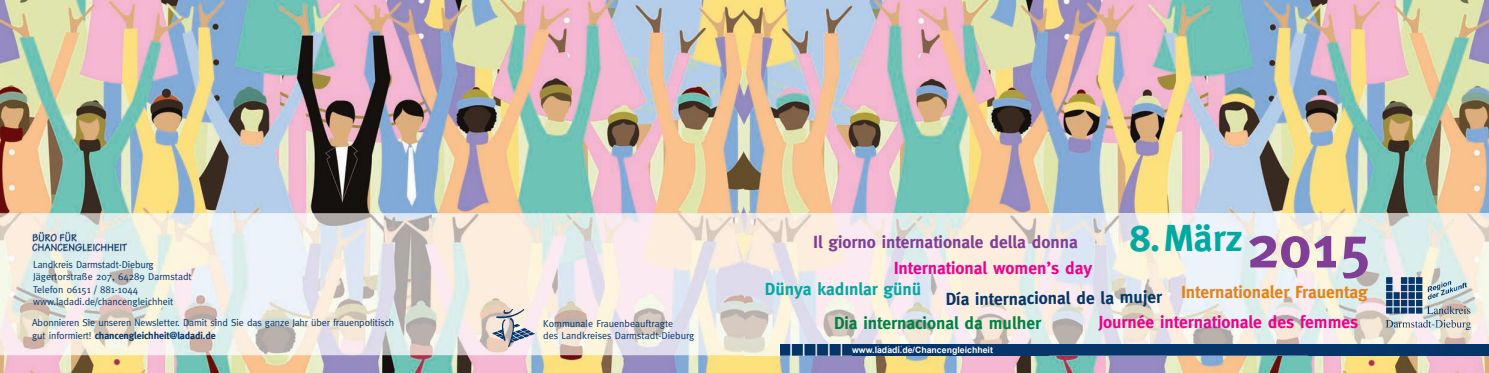
<style>
.page{position:relative;width:1489px;height:373px;background:#fff}
.page>*{position:absolute;margin:0;border:0;box-sizing:border-box;transform-origin:0 0}
.t1{font:700 60px "Meta";color:#813e97}
.t2{font:700 37.5px "Meta";color:#00a9a0}
.t3{font:700 17.5px "Meta";color:#ed028c}
.t4{font:700 17.5px "Meta";color:#813e97}
.t5{font:700 17.5px "Meta";color:#063569}
.t6{font:700 17.5px "Meta";color:#e4811b}
.t7{font:700 17.5px "Meta";color:#008247}
.t8{font:700 17.5px "Meta";color:#00a9a0}
.t9{font:10px/12.5px "Meta";color:#063569}
.t10{font:700 8.75px "Arial";color:#fff}
.s1{font-weight:700}
</style>
<div class="page">
<img style="left:0;top:0;width:744px;height:372px">
<img style="left:0;top:213px;width:744px;height:141px">
<img style="left:744px;top:0;width:744px;height:372px">
<img style="left:1384px;top:275px;width:87px;height:56px">
<div style="left:1306px;top:344px;width:182px;height:11px;background:#053568"></div>
<div style="left:780px;top:344px;width:526px;height:11px;background:#063569"></div>
<img style="left:492px;top:309px;width:42px;height:37px">
<img style="left:30px;top:230px;width:110px;height:25px">
<div style="left:852px;top:346px;width:196px;height:8px;background:#063569"></div>
<p class="t9" style="left:33px;top:257px;width:160px">Landkreis Darmstadt-Dieburg<br>Jägertorstraße 207, 64289 Darmstadt<br>Telefon 06151 / 881-1044 www.ladadi.de/chancengleichheit</p>
<p class="t9" style="left:32px;top:316px;width:364px;line-height:13px">Abonnieren Sie unseren Newsletter. Damit sind Sie das ganze Jahr über frauenpolitisch gut informiert! <span class="s1">chancengleichheit@ladadi.de</span></p>
<p class="t9" style="left:543px;top:316px;width:152px;line-height:12px">Kommunale Frauenbeauftragte<br>des Landkreises Darmstadt-Dieburg</p>
<h2 class="t2" style="left:1130px;top:215px;width:114px">8.März</h2>
<h3 class="t4" style="left:813px;top:231px;width:266px">Il giorno internationale della donna</h3>
<h3 class="t3" style="left:893px;top:257px;width:200px">International women’s day</h3>
<h3 class="t8" style="left:764px;top:278px;width:158px">Dünya kadınlar günü</h3>
<h3 class="t5" style="left:945px;top:289px;width:218px;rotate:-1deg">Día internacional de la mujer</h3>
<p class="t10" style="left:852px;top:344px;width:142px">www.ladadi.de/Chancengleichheit</p>
<h1 class="t1" style="left:1246px;top:211px;width:125px">2015</h1>
<h3 class="t6" style="left:1180px;top:280px;width:188px">Internationaler Frauentag</h3>
<h3 class="t7" style="left:834px;top:312px;width:208px">Dia internacional da mulher</h3>
<h3 class="t3" style="left:1098px;top:310px;width:261px">Journée internationale des femmes</h3>
</div>
